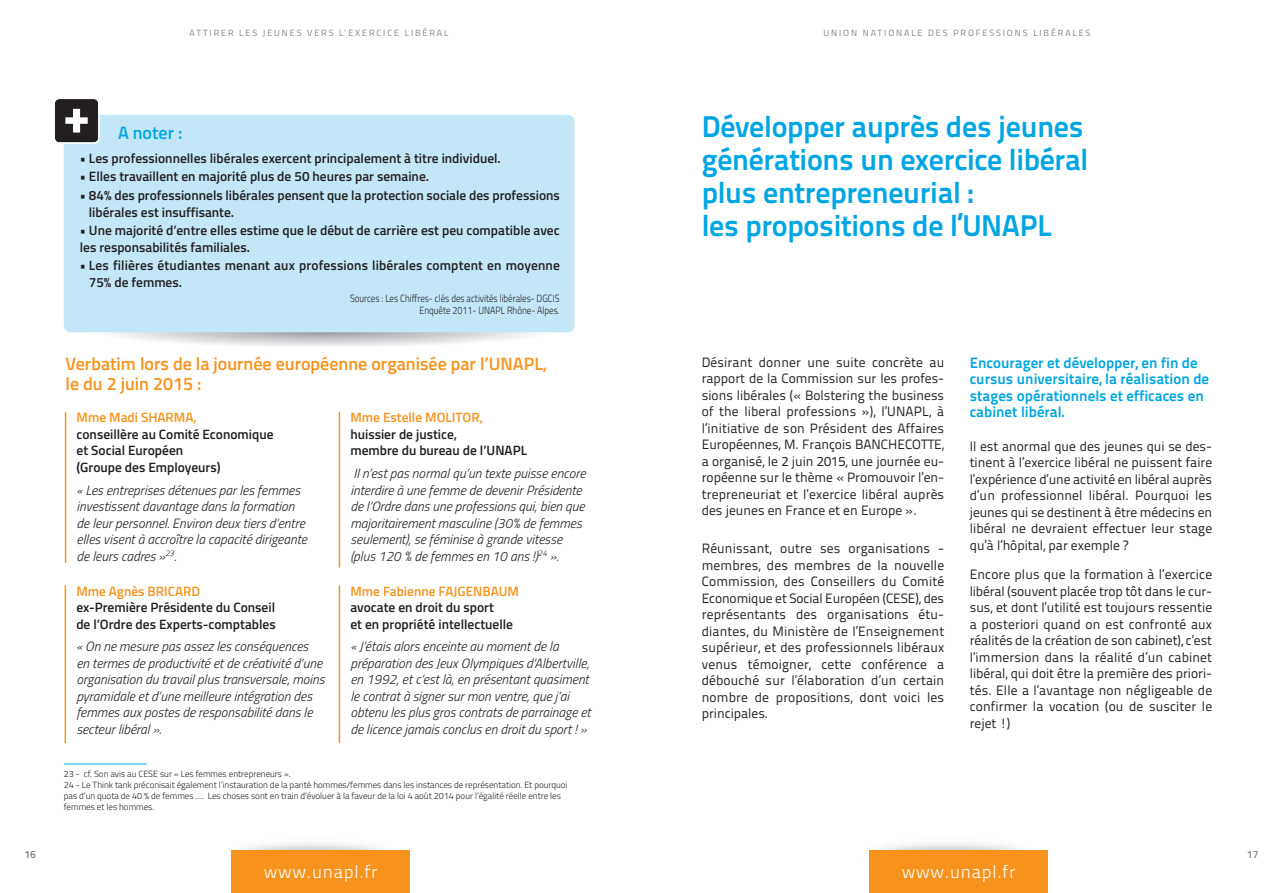
<style>
.page{position:relative;width:1276px;height:893px;background:#fff}
.page>*{position:absolute;margin:0;border:0;box-sizing:border-box;transform-origin:0 0}
.t1{font:700 30px/33px "Titillium Text 22 L";letter-spacing:-.01em;color:#00a6e4}
.t2{font:600 18px/19.5px "Titillium";color:#f7931d}
.t3{font:300 18px "Titillium Text 22 L";letter-spacing:.04em;color:#fff}
.t4{font:600 18px "Titillium";color:#00a6e4}
.t5{font:700 15px/16.5px "Titillium Text 22 L";color:#00a6e4}
.t6{font:13.5px/16.5px "Titillium Text 22 L";letter-spacing:.01em;color:#231f20;text-align:justify}
.t7{font:italic 300 13.5px/16.5px "Titillium";color:#231f20}
.t8{font:600 13.5px/16.5px "Titillium";color:#231f20}
.t9{font:600 13.5px "Titillium";color:#f7931d}
.t10{font:300 10.5px/12px "Titillium";color:#231f20;text-align:right;scale:.85 1}
.t11{font:600 10.5px "Titillium";color:#808285}
.t12{font:300 9px/10.8px "Titillium";color:#231f20}
.t13{font:9px "Titillium";letter-spacing:.21em;color:#808285}
</style>
<div class="page">
<div style="left:64px;top:115px;width:510px;height:217px;background:#c4e7f8;border-radius:6px"></div>
<svg style="left:55px;top:99px;width:45px;height:45px;background:#535051"></svg>
<div style="left:231px;top:850px;width:179px;height:43px;background:#f7931d"></div>
<div style="left:869px;top:850px;width:179px;height:43px;background:#f7931d"></div>
<hr style="left:65px;top:412px;width:1px;height:151px;background:#f7931d">
<hr style="left:339px;top:412px;width:1px;height:156px;background:#f7931d">
<hr style="left:65px;top:585px;width:1px;height:158px;background:#f7931d">
<hr style="left:339px;top:585px;width:1px;height:158px;background:#f7931d">
<hr style="left:64px;top:764px;width:83px;height:1px;background:#00a6e4">
<p class="t13" style="left:190px;top:30px;width:260px">ATTIRER LES JEUNES VERS L’EXERCICE LIBÉRAL</p>
<p class="t11" style="left:24px;top:851px;width:13px">16</p>
<h2 class="t4" style="left:118px;top:126px;width:66px">A noter :</h2>
<p class="t8" style="left:80px;top:151px;width:422px">• Les professionnelles libérales exercent principalement à titre individuel.</p>
<p class="t8" style="left:80px;top:170px;width:351px">• Elles travaillent en majorité plus de 50 heures par semaine.</p>
<p class="t8" style="left:89px;top:189px;width:472px;text-indent:-9px">• 84% des professionnels libérales pensent que la protection sociale des professions libérales est insuffisante.</p>
<p class="t8" style="left:80px;top:224px;width:481px">• Une majorité d’entre elles estime que le début de carrière est peu compatible avec les responsabilités familiales.</p>
<p class="t8" style="left:89px;top:259px;width:472px;text-indent:-9px">• Les filières étudiantes menant aux professions libérales comptent en moyenne<br>75% de femmes.</p>
<p class="t10" style="left:350px;top:294px;width:248px">Sources : Les Chiffres- clés des activités libérales- DGCIS<br>Enquête 2011- UNAPL Rhône- Alpes.</p>
<h2 class="t2" style="left:66px;top:356px;width:483px">Verbatim lors de la journée européenne organisée par l’UNAPL, le du 2 juin 2015 :</h2>
<p class="t9" style="left:77px;top:413px;width:122px">Mme Madi SHARMA,</p>
<p class="t8" style="left:77px;top:427px;width:198px">conseillère au Comité Economique et Social Européen<br>(Groupe des Employeurs)</p>
<p class="t7" style="left:77px;top:483px;width:232px">« Les entreprises détenues par les femmes investissent davantage dans la formation de leur personnel. Environ deux tiers d’entre elles visent à accroître la capacité dirigeante de leurs cadres »<sup>23</sup>.</p>
<p class="t9" style="left:350px;top:413px;width:134px">Mme Estelle MOLITOR,</p>
<p class="t8" style="left:350px;top:427px;width:178px">huissier de justice,<br>membre du bureau de l’UNAPL</p>
<p class="t7" style="left:350px;top:466px;width:237px">Il n’est pas normal qu’un texte puisse encore interdire à une femme de devenir Présidente de l’Ordre dans une professions qui, bien que majoritairement masculine (30% de femmes seulement), se féminise à grande vitesse (plus 120 % de femmes en 10 ans !)<sup>24</sup> ».</p>
<p class="t9" style="left:76px;top:586px;width:125px">Mme Agnès BRICARD</p>
<p class="t8" style="left:76px;top:600px;width:201px">ex-Première Présidente du Conseil de l’Ordre des Experts-comptables</p>
<p class="t7" style="left:76px;top:640px;width:250px">« On ne mesure pas assez les conséquences<br>en termes de productivité et de créativité d’une organisation du travail plus transversale, moins pyramidale et d’une meilleure intégration des femmes aux postes de responsabilité dans le secteur libéral ».</p>
<p class="t9" style="left:350px;top:586px;width:170px">Mme Fabienne FAJGENBAUM</p>
<p class="t8" style="left:350px;top:600px;width:164px">avocate en droit du sport<br>et en propriété intellectuelle</p>
<p class="t7" style="left:350px;top:640px;width:242px">« J’étais alors enceinte au moment de la préparation des Jeux Olympiques d’Albertville, en 1992, et c’est là, en présentant quasiment le contrat à signer sur mon ventre, que j’ai obtenu les plus gros contrats de parrainage et de licence jamais conclus en droit du sport ! »</p>
<p class="t12" style="left:64px;top:770px;width:505px">23 - cf. Son avis au CESE sur « Les femmes entrepreneurs ».<br>24 - Le Think tank préconisait également l’instauration de la parité hommes/femmes dans les instances de représentation. Et pourquoi pas d’un quota de 40 % de femmes …. Les choses sont en train d’évoluer à la faveur de la loi 4 août 2014 pour l’égalité réelle entre les femmes et les hommes.</p>
<h2 class="t3" style="left:264px;top:865px;width:115px">www.unapl.fr</h2>
<p class="t13" style="left:823px;top:30px;width:268px">UNION NATIONALE DES PROFESSIONS LIBÉRALES</p>
<h1 class="t1" style="left:702px;top:114px;width:388px">Développer auprès des jeunes générations un exercice libéral plus entrepreneurial :<br>les propositions de l’UNAPL</h1>
<p class="t6" style="left:702px;top:355px;width:244px">Désirant donner une suite concrète au rapport de la Commission sur les profes&shy;sions libérales (« Bolstering the business of the liberal professions »), l’UNAPL, à l’initiative de son Président des Affaires Européennes, M. François BANCHECOTTE, a organisé, le 2 juin 2015, une journée eu&shy;ropéenne sur le thème « Promouvoir l’en&shy;trepreneuriat et l’exercice libéral auprès des jeunes en France et en Europe ».</p>
<p class="t6" style="left:702px;top:542px;width:244px">Réunissant, outre ses organisations - membres, des membres de la nouvelle Commission, des Conseillers du Comité Economique et Social Européen (CESE), des représentants des organisations étu&shy;diantes, du Ministère de l’Enseignement supérieur, et des professionnels libéraux venus témoigner, cette conférence a débouché sur l’élaboration d’un certain nombre de propositions, dont voici les principales.</p>
<p class="t5" style="left:969px;top:356px;width:241px">Encourager et développer, en fin de cursus universitaire, la réalisation de stages opérationnels et efficaces en cabinet libéral.</p>
<p class="t6" style="left:969px;top:439px;width:244px">Il est anormal que des jeunes qui se des&shy;tinent à l’exercice libéral ne puissent faire l’expérience d’une activité en libéral auprès d’un professionnel libéral. Pourquoi les jeunes qui se destinent à être médecins en libéral ne devraient effectuer leur stage qu’à l’hôpital, par exemple ?</p>
<p class="t6" style="left:969px;top:568px;width:244px">Encore plus que la formation à l’exercice libéral (souvent placée trop tôt dans le cur&shy;sus, et dont l’utilité est toujours ressentie a posteriori quand on est confronté aux réalités de la création de son cabinet), c’est l’immersion dans la réalité d’un cabinet libéral, qui doit être la première des priori&shy;tés. Elle a l’avantage non négligeable de confirmer la vocation (ou de susciter le rejet !)</p>
<h2 class="t3" style="left:902px;top:865px;width:115px">www.unapl.fr</h2>
<p class="t11" style="left:1246px;top:851px;width:13px">17</p>
</div>
